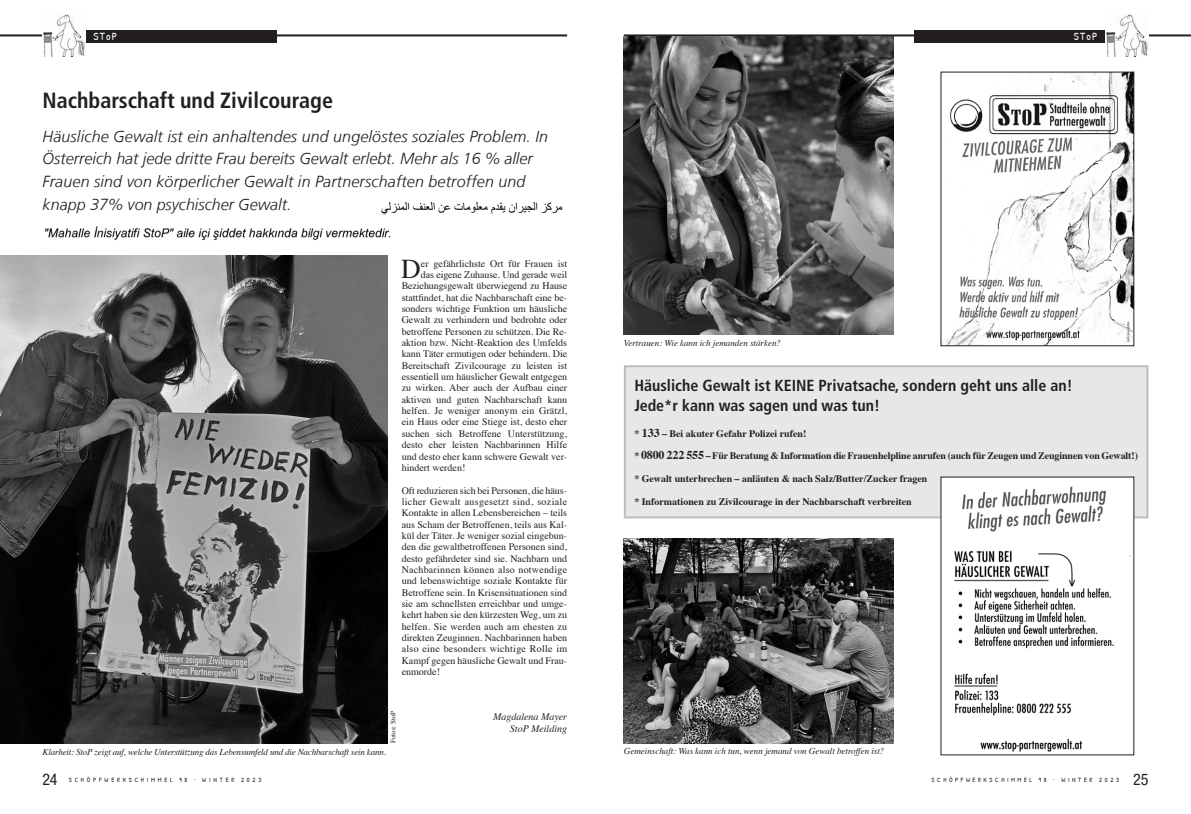
<style>
.page{position:relative;width:1191px;height:814px;background:#fff}
.page>*{position:absolute;margin:0;border:0;box-sizing:border-box;transform-origin:0 0}
.t1{font:27.1px "Times";color:#231f20}
.t2{font:700 condensed 22px "Frutiger LT Com";color:#231f20}
.t3{font:italic 300 16px/22.7px "Frutiger LT Com";letter-spacing:.01em;color:#231f20}
.t4{font:700 condensed 16px/19.2px "Frutiger LT Com";color:#231f20}
.t5{font:condensed 16px "Helvetica Neue LT Pro";color:#231f20}
.t6{font:11px "Patrick Hand";letter-spacing:.105em;color:#fff}
.t7{font:10px/11.3px "Times";color:#231f20;text-align:justify}
.t8{font:700 10px "Times";color:#231f20}
.t9{font:italic 10px/11.3px "Times";color:#231f20;text-align:right}
.t10{font:italic 9px "Times";letter-spacing:-.015em;color:#231f20}
.t11{font:7px "Times";color:#231f20}
.t12{font:6.5px "Patrick Hand";letter-spacing:.43em;color:#231f20}
.t13{font:6.5px "Patrick Hand";letter-spacing:.41em;color:#231f20}
.s1{font-size:12px}
</style>
<div class="page">
<hr style="left:624px;top:34px;width:567px;height:2px;background:#231f20">
<div style="left:914px;top:30px;width:192px;height:12px;background:#231f20"></div>
<hr style="left:0;top:34px;width:567px;height:2px;background:#231f20">
<div style="left:85px;top:30px;width:192px;height:12px;background:#231f20"></div>
<img style="left:43px;top:14px;width:42px;height:43px">
<img style="left:1105px;top:14px;width:43px;height:43px">
<img style="left:624px;top:36px;width:269px;height:298px">
<img style="left:0;top:255px;width:387px;height:488px">
<img style="left:44px;top:226px;width:347px;height:15px">
<img style="left:381px;top:202px;width:182px;height:13px">
<div style="left:625px;top:366px;width:522px;height:151px;background:#e6e7e9"></div>
<div style="left:624px;top:365px;width:524px;height:153px;border:2px solid #bcbdc0"></div>
<img style="left:944px;top:479px;width:188px;height:273px">
<img style="left:943px;top:74px;width:189px;height:270px">
<div style="left:940px;top:72px;width:194px;height:274px;border:1px solid #231f20"></div>
<img style="left:624px;top:539px;width:269px;height:204px">
<p class="t6" style="left:94px;top:28px;width:25px">SToP</p>
<p class="t6" style="left:1074px;top:28px;width:25px">SToP</p>
<h2 class="t2" style="left:43px;top:87px;width:292px">Nachbarschaft und Zivilcourage</h2>
<p class="t3" style="left:43px;top:125px;width:507px">Häusliche Gewalt ist ein anhaltendes und ungelöstes soziales Problem. In Österreich hat jede dritte Frau bereits Gewalt erlebt. Mehr als 16 % aller Frauen sind von körperlicher Gewalt in Partnerschaften betroffen und knapp 37% von psychischer Gewalt.</p>
<h1 class="t1" style="left:401px;top:243px;width:21px">D</h1>
<p class="t7" style="left:421px;top:257px;width:148px">er gefährlichste Ort für Frauen ist</p>
<p class="t7" style="left:421px;top:268px;width:148px">das eigene Zuhause. Und gerade weil</p>
<p class="t7" style="left:402px;top:279px;width:167px">Beziehungsgewalt überwiegend zu Hause</p>
<p class="t7" style="left:402px;top:291px;width:167px">stattfindet, hat die Nachbarschaft eine be-</p>
<p class="t7" style="left:402px;top:302px;width:167px">sonders wichtige Funktion um häusliche</p>
<p class="t7" style="left:402px;top:313px;width:167px">Gewalt zu verhindern und bedrohte oder</p>
<p class="t7" style="left:402px;top:325px;width:167px">betroffene Personen zu schützen. Die Re-</p>
<p class="t7" style="left:402px;top:336px;width:167px">aktion bzw. Nicht-Reaktion des Umfelds</p>
<p class="t7" style="left:402px;top:347px;width:167px">kann Täter ermutigen oder behindern. Die</p>
<p class="t7" style="left:402px;top:359px;width:167px">Bereitschaft Zivilcourage zu leisten ist</p>
<p class="t7" style="left:402px;top:370px;width:167px">essentiell um häuslicher Gewalt entgegen</p>
<p class="t7" style="left:402px;top:381px;width:167px">zu wirken. Aber auch der Aufbau einer</p>
<p class="t7" style="left:402px;top:393px;width:167px">aktiven und guten Nachbarschaft kann</p>
<p class="t7" style="left:402px;top:404px;width:167px">helfen. Je weniger anonym ein Grätzl,</p>
<p class="t7" style="left:402px;top:415px;width:167px">ein Haus oder eine Stiege ist, desto eher</p>
<p class="t7" style="left:402px;top:427px;width:167px">suchen sich Betroffene Unterstützung,</p>
<p class="t7" style="left:402px;top:438px;width:167px">desto eher leisten Nachbarinnen Hilfe</p>
<p class="t7" style="left:402px;top:449px;width:167px">und desto eher kann schwere Gewalt ver-</p>
<p class="t7" style="left:402px;top:461px;width:65px">hindert werden!</p>
<p class="t7" style="left:402px;top:483px;width:167px">Oft reduzieren sich bei Personen, die häus&shy;licher Gewalt ausgesetzt sind, soziale Kontakte in allen Lebensbereichen – teils aus Scham der Betroffenen, teils aus Kal&shy;kül der Täter. Je weniger sozial eingebun&shy;den die gewaltbetroffenen Personen sind, desto gefährdeter sind sie. Nachbarn und Nachbarinnen können also notwendige und lebenswichtige soziale Kontakte für Betroffene sein. In Krisensituationen sind sie am schnellsten erreichbar und umge&shy;kehrt haben sie den kürzesten Weg, um zu helfen. Sie werden auch am ehesten zu direkten Zeuginnen. Nachbarinnen haben also eine besonders wichtige Rolle im Kampf gegen häusliche Gewalt und Frau&shy;enmorde!</p>
<p class="t9" style="left:493px;top:710px;width:76px">Magdalena Mayer<br>StoP Meilding</p>
<p class="t11" style="left:387px;top:743px;width:34px;rotate:-90deg">Fotos: StoP</p>
<p class="t10" style="left:43px;top:744px;width:345px">Klarheit: StoP zeigt auf, welche Unterstützung das Lebensumfeld und die Nachbarschaft sein kann.</p>
<p class="t10" style="left:624px;top:335px;width:159px">Vertrauen: Wie kann ich jemanden stärken?</p>
<h3 class="t4" style="left:634px;top:376px;width:440px">Häusliche Gewalt ist KEINE Privatsache, sondern geht uns alle an!<br>Jede*r kann was sagen und was tun!</h3>
<p class="t8" style="left:634px;top:424px;width:174px">* <span class="s1">133</span> – Bei akuter Gefahr Polizei rufen!</p>
<p class="t8" style="left:634px;top:446px;width:505px">* <span class="s1">0800 222 555</span> – Für Beratung &amp; Information die Frauenhelpline anrufen (auch für Zeugen und Zeuginnen von Gewalt!)</p>
<p class="t8" style="left:634px;top:469px;width:295px">* Gewalt unterbrechen – anläuten &amp; nach Salz/Butter/Zucker fragen</p>
<p class="t8" style="left:634px;top:492px;width:279px">* Informationen zu Zivilcourage in der Nachbarschaft verbreiten</p>
<p class="t10" style="left:624px;top:743px;width:262px">Gemeinschaft: Was kann ich tun, wenn jemand von Gewalt betroffen ist?</p>
<h3 class="t5" style="left:43px;top:770px;width:16px">24</h3>
<p class="t12" style="left:69px;top:774px;width:194px">SCHÖPFWERKSCHIMMEL 98 . WINTER 2023</p>
<p class="t13" style="left:931px;top:774px;width:189px">SCHÖPFWERKSCHIMMEL 98 . WINTER 2023</p>
<h3 class="t5" style="left:1133px;top:770px;width:17px">25</h3>
</div>
